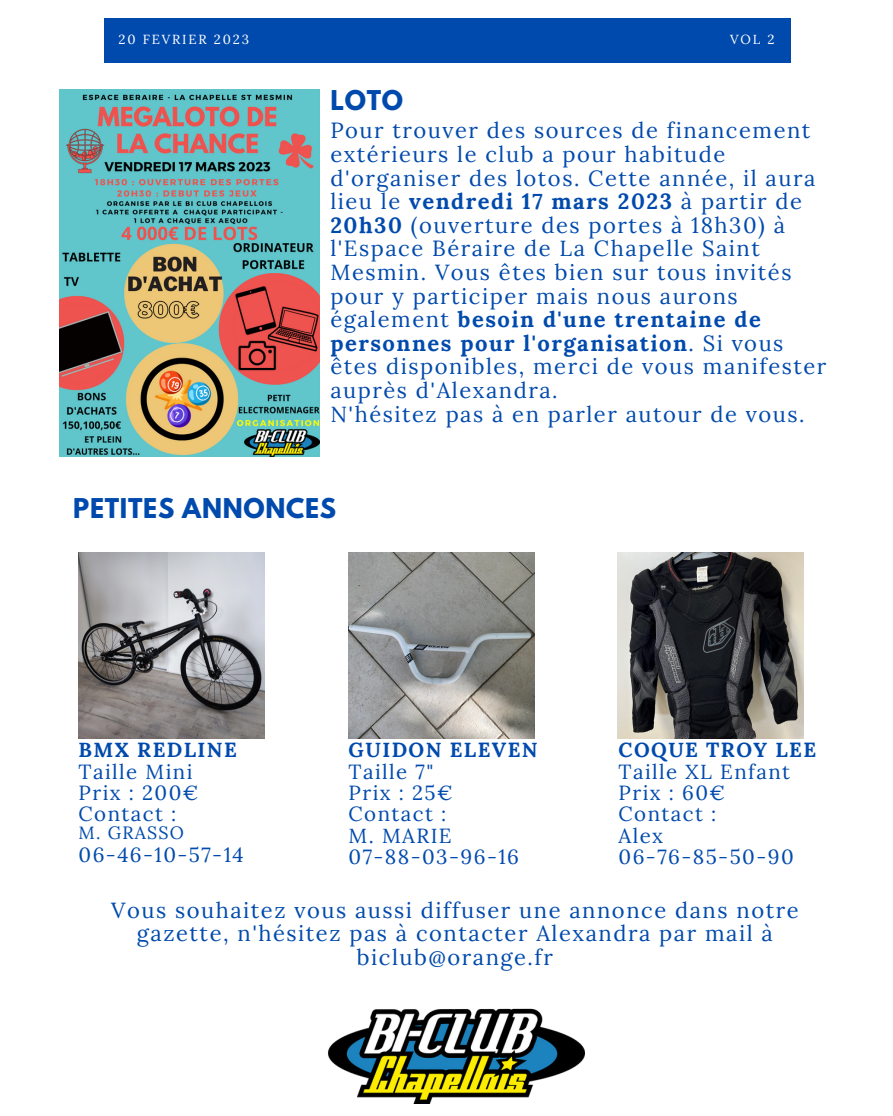
<style>
.page{position:relative;width:893px;height:1116px;background:#fff}
.page>*{position:absolute;margin:0;border:0;box-sizing:border-box;transform-origin:0 0}
.t1{font:700 24.15px "League Spartan";letter-spacing:.03em;color:#004aad}
.t2{font:21.9px/23.5px "Lora";letter-spacing:.07em;color:#004aad}
.t3{font:20.4px/21.3px "Lora";letter-spacing:.07em;color:#004aad}
.t4{font:700 20.4px "Lora";letter-spacing:.07em;color:#004aad}
.t5{font:17.85px "Lora";letter-spacing:.07em;color:#004aad}
.t6{font:13.2px "Lora";letter-spacing:.14em;color:#fff}
.s1{font-weight:700}
</style>
<div class="page">
<div style="left:104px;top:19px;width:686px;height:43px;background:#004aad"></div>
<img style="left:60px;top:89px;width:259px;height:368px">
<img style="left:79px;top:553px;width:185px;height:185px">
<img style="left:348px;top:553px;width:186px;height:185px">
<img style="left:617px;top:553px;width:186px;height:185px">
<img style="left:328px;top:1008px;width:256px;height:95px">
<p class="t6" style="left:118px;top:31px;width:132px">20 FEVRIER 2023</p>
<p class="t6" style="left:730px;top:31px;width:46px">VOL 2</p>
<p class="t1" style="left:330px;top:88px;width:74px">LOTO</p>
<p class="t2" style="left:330px;top:119px;width:497px">Pour trouver des sources de financement extérieurs le club a pour habitude d'organiser des lotos. Cette année, il aura lieu le <span class="s1">vendredi 17 mars 2023</span> à partir de <span class="s1">20h30</span> (ouverture des portes à 18h30) à l'Espace Béraire de La Chapelle Saint Mesmin. Vous êtes bien sur tous invités pour y participer mais nous aurons également <span class="s1">besoin d'une trentaine de personnes pour l'organisation</span>. Si vous êtes disponibles, merci de vous manifester auprès d'Alexandra.<br>N'hésitez pas à en parler autour de vous.</p>
<p class="t1" style="left:73px;top:496px;width:264px">PETITES ANNONCES</p>
<p class="t4" style="left:618px;top:737px;width:199px">COQUE TROY LEE</p>
<p class="t3" style="left:618px;top:761px;width:177px">Taille XL Enfant<br>Prix : 60€<br>Contact :<br>Alex<br>06-76-85-50-90</p>
<p class="t2" style="left:111px;top:898px;width:689px;text-align:center">Vous souhaitez vous aussi diffuser une annonce dans notre gazette, n'hésitez pas à contacter Alexandra par mail à biclub@orange.fr</p>
<p class="t4" style="left:348px;top:737px;width:191px">GUIDON ELEVEN</p>
<p class="t3" style="left:348px;top:761px;width:172px">Taille 7"<br>Prix : 25€<br>Contact :<br>M. MARIE<br>07-88-03-96-16</p>
<p class="t4" style="left:79px;top:737px;width:160px">BMX REDLINE</p>
<p class="t3" style="left:79px;top:761px;width:121px">Taille Mini<br>Prix : 200€<br>Contact :</p>
<p class="t5" style="left:79px;top:822px;width:107px">M. GRASSO</p>
<p class="t3" style="left:79px;top:844px;width:166px">06-46-10-57-14</p>
</div>
